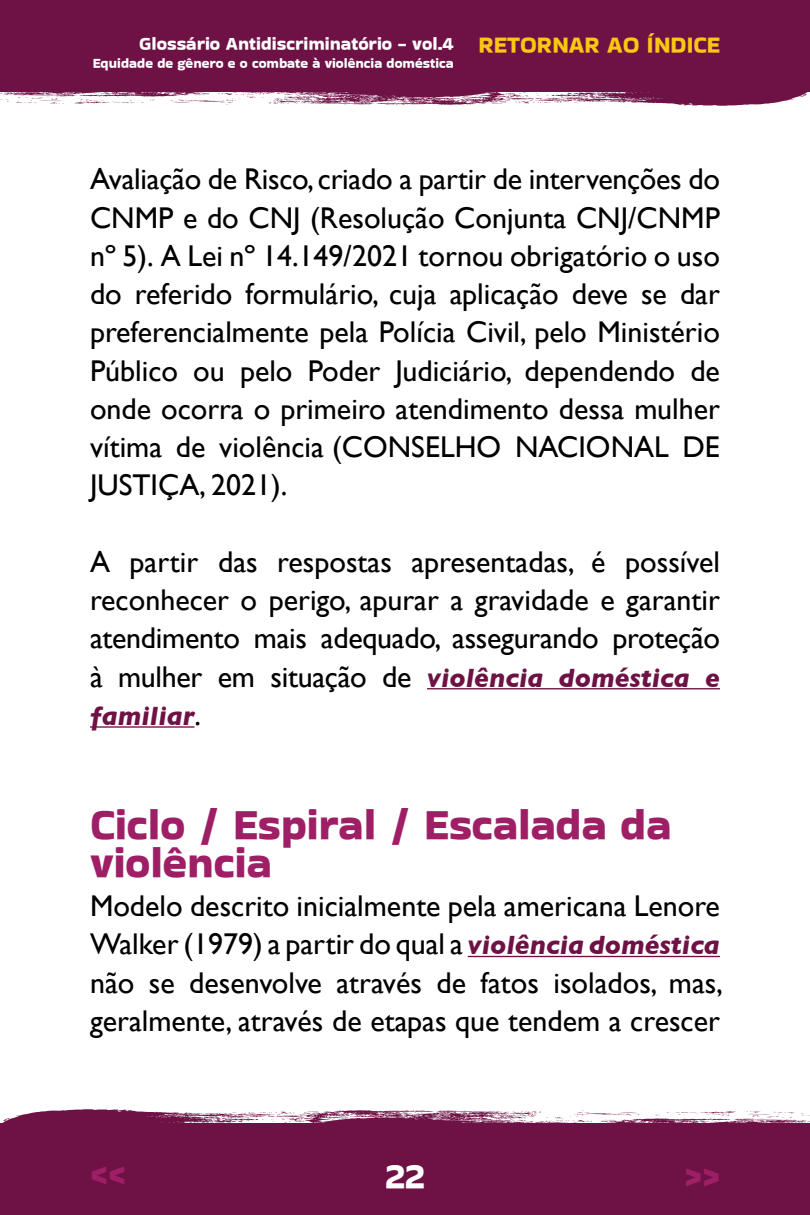
<style>
.page{position:relative;width:810px;height:1215px;background:#fff}
.page>*{position:absolute;margin:0;border:0;box-sizing:border-box;transform-origin:0 0}
.t1{font:45px/38.2px "Bakbak One";color:#9e1f66}
.t2{font:37.5px "Bakbak One";color:#9e1f66}
.t3{font:37.5px "Bakbak One";color:#fff}
.t4{font:30px/38.2px "Gill Sans";color:#000;text-align:justify}
.t5{font:italic 700 27px "Gill Sans";color:#6e1245}
.t6{font:24px "Bakbak One";color:#fac712}
.t7{font:18.75px "Bakbak One";color:#fff}
.t8{font:14.25px "Bakbak One";color:#fff}
.s1{font-weight:700;font-style:italic;font-size:27px;color:#6e1245}
.s2{font-weight:400;font-style:normal;font-size:30px;color:#000}
</style>
<div class="page">
<div style="left:0;top:1123px;width:810px;height:92px;background:#6e1245"></div>
<svg style="left:2px;top:1109px;width:807px;height:14px"></svg>
<div style="left:0;top:0;width:810px;height:92px;background:#6e1245"></div>
<svg style="left:1px;top:92px;width:807px;height:14px"></svg>
<hr style="left:427px;top:688px;width:293px;height:1px;background:#6e1245">
<hr style="left:90px;top:726px;width:104px;height:2px;background:#6e1245">
<hr style="left:468px;top:956px;width:252px;height:1px;background:#6e1245">
<p class="t7" style="left:139px;top:32px;width:316px">Glossário Antidiscriminatório - vol.4</p>
<p class="t8" style="left:93px;top:55px;width:362px">Equidade de gênero e o combate à violência doméstica</p>
<p class="t6" style="left:478px;top:30px;width:243px">RETORNAR AO ÍNDICE</p>
<p class="t4" style="left:90px;top:160px;width:632px">Avaliação de Risco, criado a partir de intervenções do CNMP e do CNJ (Resolução Conjunta CNJ/CNMP nº 5). A Lei nº 14.149/2021 tornou obrigatório o uso do referido formulário, cuja aplicação deve se dar preferencialmente pela Polícia Civil, pelo Ministério Público ou pelo Poder Judiciário, dependendo de onde ocorra o primeiro atendimento dessa mulher vítima de violência (CONSELHO NACIONAL DE JUSTIÇA, 2021).</p>
<p class="t4" style="left:90px;top:542px;width:632px">A partir das respostas apresentadas, é possível reconhecer o perigo, apurar a gravidade e garantir atendimento mais adequado, assegurando proteção à mulher em situação de <span class="s1">violência doméstica e</span></p>
<p class="t5" style="left:90px;top:700px;width:113px">familiar<span class="s2">.</span></p>
<h1 class="t1" style="left:90px;top:805px;width:583px">Ciclo / Espiral / Escalada da violência</h1>
<p class="t4" style="left:90px;top:887px;width:635px">Modelo descrito inicialmente pela americana Lenore Walker (1979) a partir do qual a <span class="s1">violência doméstica </span>não se desenvolve através de fatos isolados, mas, geralmente, através de etapas que tendem a crescer</p>
<p class="t3" style="left:386px;top:1154px;width:40px">22</p>
<p class="t2" style="left:90px;top:1153px;width:38px">&lt;&lt;</p>
<p class="t2" style="left:684px;top:1155px;width:38px">&gt;&gt;</p>
</div>
